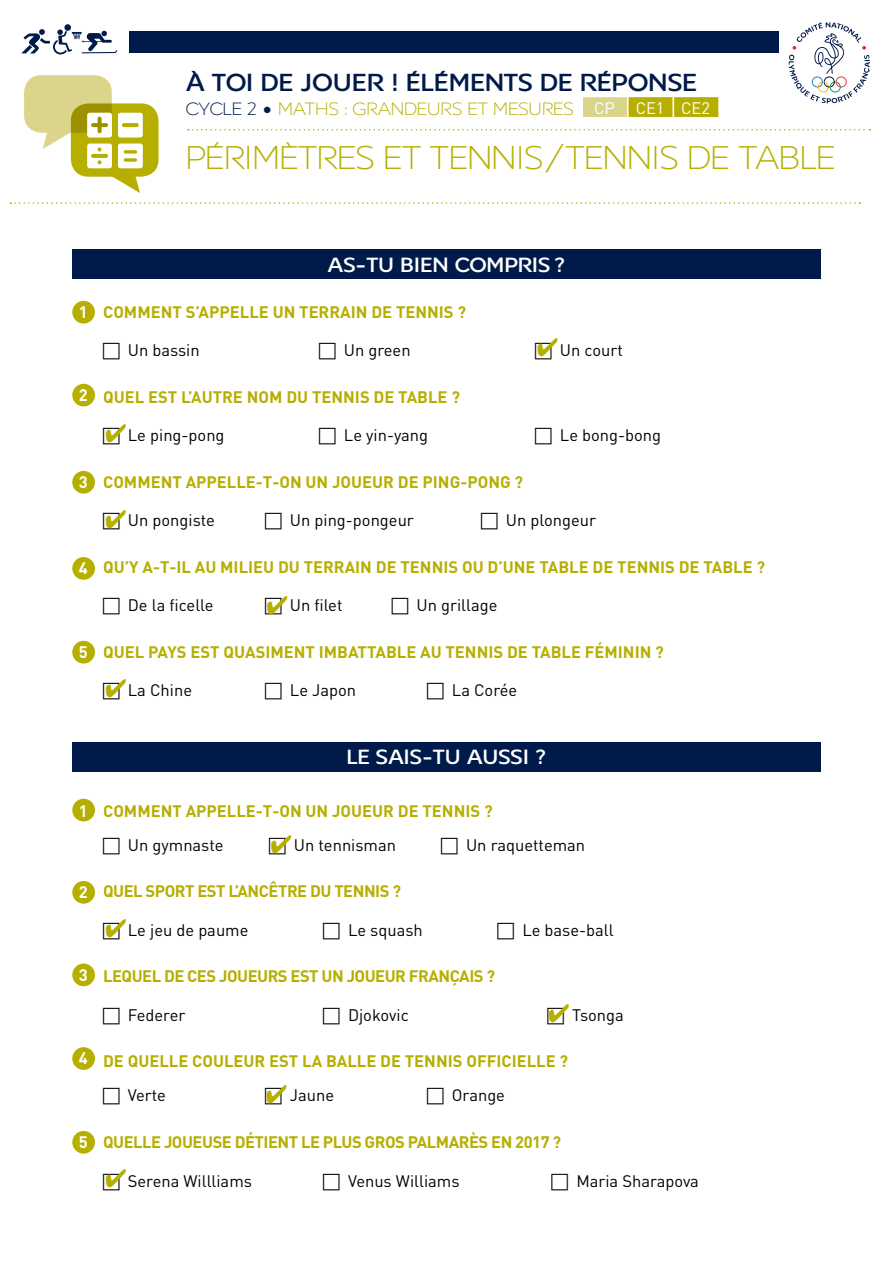
<style>
.page{position:relative;width:893px;height:1263px;background:#fff}
.page>*{position:absolute;margin:0;border:0;box-sizing:border-box;transform-origin:0 0}
.t1{font:300 36px "Franceolympique";letter-spacing:-.01em;color:#b6af00}
.t2{font:500 27px "Franceolympique";color:#001b4a}
.t3{font:500 22.5px "Franceolympique";color:#fff}
.t4{font:300 19.5px "Franceolympique";color:#b6af00}
.t5{font:700 16.5px "DIN";color:#b6af00}
.t6{font:16.5px "DIN";color:#000}
.t7{font:700 16.5px "DIN";letter-spacing:-.03em;color:#b6af00}
.t8{font:700 16.5px "DIN";color:#fff}
.t9{font:16.5px "DIN";letter-spacing:-.01em;color:#fff}
.s1{color:#001b4a}
</style>
<div class="page">
<div style="left:72px;top:249px;width:749px;height:30px;background:#001b4a"></div>
<div style="left:72px;top:742px;width:749px;height:30px;background:#001b4a"></div>
<div style="left:72px;top:799px;width:23px;height:22px;background:#b6af00;border-radius:50%"></div>
<div style="left:72px;top:301px;width:23px;height:23px;background:#b6af00;border-radius:50%"></div>
<div style="left:72px;top:881px;width:23px;height:23px;background:#b6af00;border-radius:50%"></div>
<div style="left:72px;top:384px;width:23px;height:22px;background:#b6af00;border-radius:50%"></div>
<div style="left:72px;top:963px;width:23px;height:23px;background:#b6af00;border-radius:50%"></div>
<div style="left:72px;top:471px;width:23px;height:23px;background:#b6af00;border-radius:50%"></div>
<div style="left:72px;top:557px;width:23px;height:23px;background:#b6af00;border-radius:50%"></div>
<div style="left:72px;top:1047px;width:23px;height:23px;background:#b6af00;border-radius:50%"></div>
<div style="left:72px;top:641px;width:23px;height:22px;background:#b6af00;border-radius:50%"></div>
<div style="left:72px;top:1131px;width:23px;height:22px;background:#b6af00;border-radius:50%"></div>
<div style="left:64px;top:24px;width:7px;height:7px;background:#001b4a;border-radius:50%"></div>
<svg style="left:21px;top:29px;width:96px;height:26px"></svg>
<div style="left:129px;top:31px;width:649px;height:22px;background:#001b4a"></div>
<svg style="left:789px;top:22px;width:81px;height:81px"></svg>
<svg style="left:188px;top:129px;width:682px;height:1px"></svg>
<div style="left:24px;top:75px;width:88px;height:58px;background:#dbd58b;border-radius:17px"></div>
<svg style="left:43px;top:127px;width:28px;height:22px"></svg>
<svg style="left:71px;top:103px;width:88px;height:74px;background:#b2aa07"></svg>
<svg style="left:87px;top:113px;width:56px;height:80px"></svg>
<div style="left:581px;top:96px;width:48px;height:22px;background:#dbd58b;border:2px solid #fff"></div>
<div style="left:627px;top:96px;width:47px;height:22px;background:#b6af00;border:2px solid #fff"></div>
<div style="left:673px;top:96px;width:47px;height:22px;background:#b6af00;border:2px solid #fff"></div>
<svg style="left:10px;top:202px;width:850px;height:2px"></svg>
<h2 class="t2" style="left:186px;top:66px;width:513px">À TOI DE JOUER ! ÉLÉMENTS DE RÉPONSE</h2>
<p class="t9" style="left:594px;top:97px;width:22px">CP</p>
<p class="t9" style="left:636px;top:97px;width:76px">CE1 CE2</p>
<h1 class="t1" style="left:186px;top:136px;width:651px">PÉRIMÈTRES ET TENNIS/TENNIS DE TABLE</h1>
<p class="t4" style="left:186px;top:97px;width:389px"><span class="s1">CYCLE 2 •</span> MATHS : GRANDEURS ET MESURES</p>
<p class="t8" style="left:79px;top:301px;width:10px">1</p>
<p class="t8" style="left:79px;top:384px;width:10px">2</p>
<p class="t8" style="left:79px;top:471px;width:10px">3</p>
<p class="t8" style="left:79px;top:557px;width:10px">4</p>
<p class="t8" style="left:79px;top:641px;width:10px">5</p>
<h3 class="t3" style="left:327px;top:252px;width:239px">AS-TU BIEN COMPRIS ?</h3>
<p class="t5" style="left:103px;top:301px;width:365px">COMMENT S’APPELLE UN TERRAIN DE TENNIS ?</p>
<p class="t6" style="left:128px;top:340px;width:73px">Un bassin</p>
<p class="t6" style="left:344px;top:340px;width:68px">Un green</p>
<p class="t6" style="left:560px;top:340px;width:64px">Un court</p>
<p class="t5" style="left:103px;top:386px;width:358px">QUEL EST L’AUTRE NOM DU TENNIS DE TABLE ?</p>
<p class="t6" style="left:128px;top:425px;width:98px">Le ping-pong</p>
<p class="t6" style="left:344px;top:425px;width:86px">Le yin-yang</p>
<p class="t6" style="left:560px;top:425px;width:103px">Le bong-bong</p>
<p class="t5" style="left:103px;top:471px;width:422px">COMMENT APPELLE-T-ON UN JOUEUR DE PING-PONG ?</p>
<p class="t6" style="left:128px;top:510px;width:88px">Un pongiste</p>
<p class="t6" style="left:290px;top:510px;width:126px">Un ping-pongeur</p>
<p class="t6" style="left:506px;top:510px;width:92px">Un plongeur</p>
<p class="t5" style="left:103px;top:556px;width:664px">QU’Y A-T-IL AU MILIEU DU TERRAIN DE TENNIS OU D’UNE TABLE DE TENNIS DE TABLE ?</p>
<p class="t6" style="left:128px;top:595px;width:87px">De la ficelle</p>
<p class="t6" style="left:290px;top:595px;width:54px">Un filet</p>
<p class="t6" style="left:417px;top:595px;width:82px">Un grillage</p>
<p class="t5" style="left:103px;top:641px;width:562px">QUEL PAYS EST QUASIMENT IMBATTABLE AU TENNIS DE TABLE FÉMININ ?</p>
<p class="t6" style="left:128px;top:680px;width:66px">La Chine</p>
<p class="t6" style="left:290px;top:680px;width:68px">Le Japon</p>
<p class="t6" style="left:452px;top:680px;width:67px">La Corée</p>
<p class="t8" style="left:79px;top:800px;width:10px">1</p>
<p class="t8" style="left:79px;top:881px;width:10px">2</p>
<p class="t8" style="left:79px;top:964px;width:10px">3</p>
<p class="t8" style="left:79px;top:1047px;width:10px">4</p>
<p class="t8" style="left:79px;top:1131px;width:10px">5</p>
<h3 class="t3" style="left:347px;top:744px;width:201px">LE SAIS-TU AUSSI ?</h3>
<p class="t5" style="left:103px;top:800px;width:391px">COMMENT APPELLE-T-ON UN JOUEUR DE TENNIS ?</p>
<p class="t6" style="left:128px;top:834px;width:97px">Un gymnaste</p>
<p class="t6" style="left:294px;top:834px;width:104px">Un tennisman</p>
<p class="t6" style="left:466px;top:834px;width:121px">Un raquetteman</p>
<p class="t7" style="left:103px;top:881px;width:299px">QUEL SPORT EST L’ANCÊTRE DU TENNIS ?</p>
<p class="t6" style="left:128px;top:919px;width:122px">Le jeu de paume</p>
<p class="t6" style="left:348px;top:919px;width:76px">Le squash</p>
<p class="t6" style="left:522px;top:919px;width:93px">Le base-ball</p>
<p class="t7" style="left:103px;top:966px;width:393px">LEQUEL DE CES JOUEURS EST UN JOUEUR FRANÇAIS ?</p>
<p class="t6" style="left:128px;top:1004px;width:59px">Federer</p>
<p class="t6" style="left:348px;top:1004px;width:62px">Djokovic</p>
<p class="t6" style="left:572px;top:1004px;width:53px">Tsonga</p>
<p class="t5" style="left:103px;top:1051px;width:467px">DE QUELLE COULEUR EST LA BALLE DE TENNIS OFFICIELLE ?</p>
<p class="t6" style="left:128px;top:1085px;width:40px">Verte</p>
<p class="t6" style="left:290px;top:1085px;width:46px">Jaune</p>
<p class="t6" style="left:452px;top:1085px;width:55px">Orange</p>
<p class="t7" style="left:103px;top:1131px;width:459px">QUELLE JOUEUSE DÉTIENT LE PLUS GROS PALMARÈS EN 2017 ?</p>
<p class="t6" style="left:128px;top:1170px;width:126px">Serena Willliams</p>
<p class="t6" style="left:348px;top:1170px;width:113px">Venus Williams</p>
<p class="t6" style="left:576px;top:1170px;width:124px">Maria Sharapova</p>
</div>
